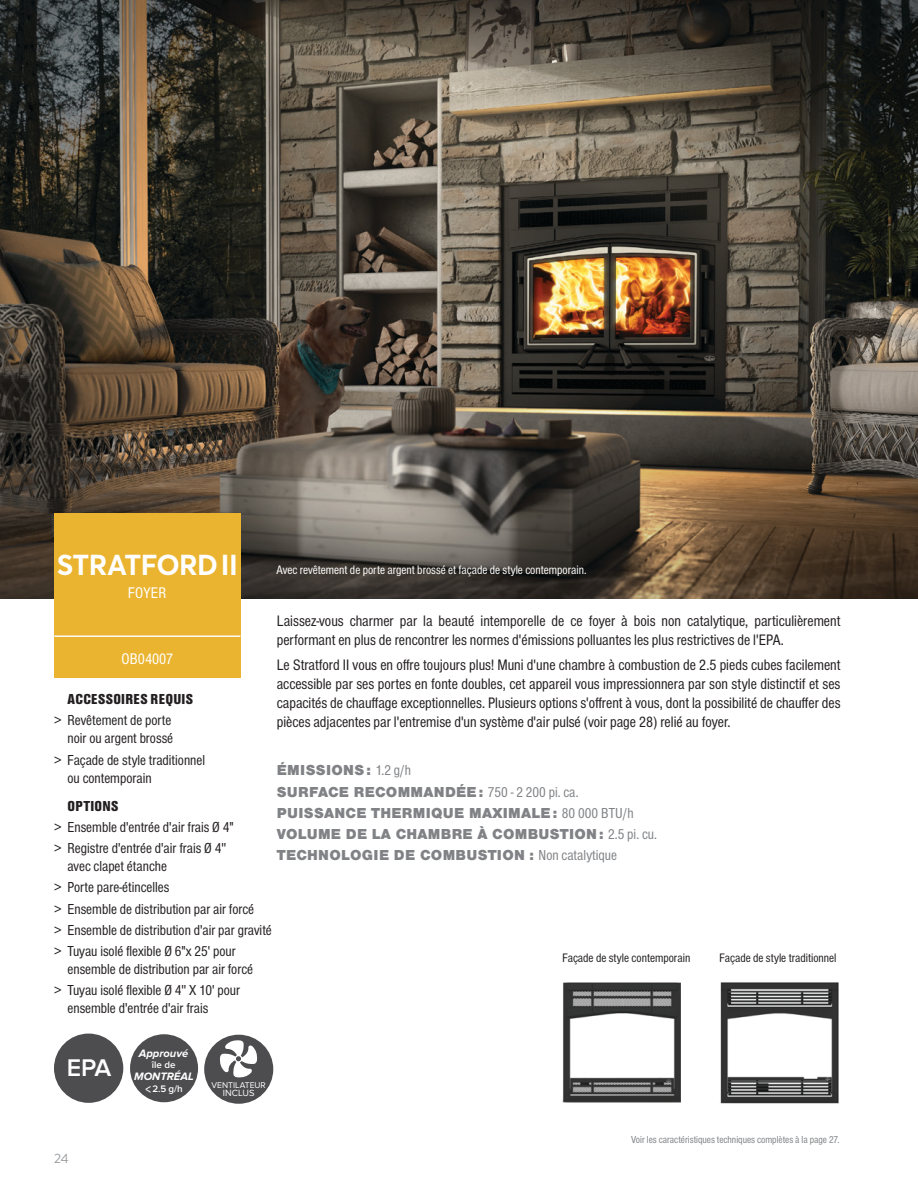
<style>
.page{position:relative;width:918px;height:1188px;background:#fff}
.page>*{position:absolute;margin:0;border:0;box-sizing:border-box;transform-origin:0 0}
.t1{font:700 28.5px "Averta";letter-spacing:-.02em;color:#fff}
.t2{font:600 25.05px "Proxima Nova";color:#fff}
.t3{font:condensed 15.9px "Font Site Sans";letter-spacing:.005em;color:#fff}
.t4{font:condensed 15.75px/18.9px "Font Site Sans";color:#231f20}
.t5{font:condensed 15px/21.3px "Font Site Sans";color:#231f20}
.t6{font:900 15px/21.3px "Font Site Sans";letter-spacing:.015em;color:#808285}
.t7{font:900 condensed 15px "Font Site Sans";letter-spacing:.015em;color:#231f20}
.t8{font:13.5px "Brandon Grotesque";color:#97999c}
.t9{font:condensed 12.75px "Font Site Sans";color:#fff}
.t10{font:condensed 12.75px "Font Site Sans";color:#231f20}
.t11{font:italic 700 11.1px "Proxima Nova";color:#fff}
.t12{font:condensed 10.5px "Font Site Sans";color:#808285}
.t13{font:600 9.75px "Proxima Nova";color:#fff}
.t14{font:9.3px "Proxima Nova";color:#fff}
.t15{font:8.55px "Proxima Nova";color:#fff}
.s1{font-weight:400;font-stretch:condensed}
.s2{font-size:13.95px}
</style>
<div class="page">
<img style="left:0;top:0;width:918px;height:598px">
<img style="left:720px;top:982px;width:119px;height:122px">
<img style="left:563px;top:982px;width:118px;height:120px">
<div style="left:54px;top:513px;width:186px;height:165px;background:#eab430"></div>
<hr style="left:54px;top:635px;width:186px;height:2px;background:#fff">
<div style="left:54px;top:1034px;width:69px;height:69px;background:#4d4d4f;border-radius:50%"></div>
<div style="left:130px;top:1034px;width:68px;height:68px;background:#4d4d4f;border-radius:50%"></div>
<div style="left:204px;top:1035px;width:69px;height:69px;background:#4d4d4f;border-radius:50%"></div>
<svg style="left:220px;top:1040px;width:37px;height:38px"></svg>
<h1 class="t1" style="left:57px;top:547px;width:183px">STRATFORD II</h1>
<p class="t9" style="left:276px;top:563px;width:312px">Avec revêtement de porte argent brossé et façade de style contemporain.</p>
<p class="t3" style="left:128px;top:584px;width:40px">FOYER</p>
<p class="t4" style="left:277px;top:611px;width:565px">Laissez-vous charmer par la beauté intemporelle de ce foyer à bois non catalytique, particulièrement performant en plus de rencontrer les normes d'émissions polluantes les plus restrictives de l'EPA.</p>
<p class="t4" style="left:277px;top:656px;width:565px;text-align:justify">Le Stratford II vous en offre toujours plus! Muni d'une chambre à combustion de 2.5 pieds cubes facilement accessible par ses portes en fonte doubles, cet appareil vous impressionnera par son style distinctif et ses capacités de chauffage exceptionnelles. Plusieurs options s'offrent à vous, dont la possibilité de chauffer des pièces adjacentes par l'entremise d'un système d'air pulsé (voir page 28) relié au foyer.</p>
<p class="t6" style="left:277px;top:760px;width:382px">ÉMISSIONS: <span class="s1">1.2 g/h<br></span>SURFACE RECOMMANDÉE: <span class="s1">750 - 2 200 pi. ca.<br></span>PUISSANCE THERMIQUE MAXIMALE: <span class="s1">80 000 BTU/h </span>VOLUME DE LA CHAMBRE À COMBUSTION: <span class="s1">2.5 pi. cu.<br></span>TECHNOLOGIE DE COMBUSTION : <span class="s1">Non catalytique</span></p>
<p class="t3" style="left:122px;top:650px;width:53px">OB04007</p>
<p class="t7" style="left:68px;top:691px;width:127px">ACCESSOIRES REQUIS</p>
<p class="t5" style="left:54px;top:712px;width:121px;line-height:18px;text-align:right">&gt; Revêtement de porte noir ou argent brossé</p>
<p class="t5" style="left:68px;top:751px;width:139px;line-height:18px;text-indent:-14px">&gt; Façade de style traditionnel ou contemporain</p>
<p class="t7" style="left:68px;top:797px;width:52px">OPTIONS</p>
<p class="t5" style="left:54px;top:817px;width:181px">&gt; Ensemble d'entrée d'air frais Ø 4" &gt; Registre d'entrée d'air frais Ø 4''</p>
<p class="t5" style="left:54px;top:856px;width:219px;text-indent:14px">avec clapet étanche<br>&gt; Porte pare-étincelles<br>&gt; Ensemble de distribution par air forcé<br>&gt; Ensemble de distribution d'air par gravité &gt; Tuyau isolé flexible Ø 6"x 25' pour</p>
<p class="t5" style="left:54px;top:959px;width:201px;text-indent:14px">ensemble de distribution par air forcé &gt; Tuyau isolé flexible Ø 4'' X 10' pour</p>
<p class="t5" style="left:68px;top:998px;width:142px">ensemble d'entrée d'air frais</p>
<p class="t10" style="left:562px;top:951px;width:129px">Façade de style contemporain</p>
<p class="t10" style="left:720px;top:951px;width:119px">Façade de style traditionnel</p>
<h2 class="t2" style="left:67px;top:1056px;width:46px">EPA</h2>
<p class="t11" style="left:139px;top:1048px;width:51px">Approuvé</p>
<p class="t13" style="left:152px;top:1060px;width:25px">île de</p>
<p class="t11" style="left:134px;top:1071px;width:61px">MONTRÉAL</p>
<p class="t13" style="left:145px;top:1084px;width:39px"><span class="s2">&lt;</span> 2.5 g/h</p>
<p class="t15" style="left:212px;top:1080px;width:56px">VENTILATEUR</p>
<p class="t14" style="left:223px;top:1087px;width:33px">INCLUS</p>
<p class="t8" style="left:54px;top:1150px;width:16px">24</p>
<p class="t12" style="left:631px;top:1133px;width:210px">Voir les caractéristiques techniques complètes à la page 27.</p>
</div>
